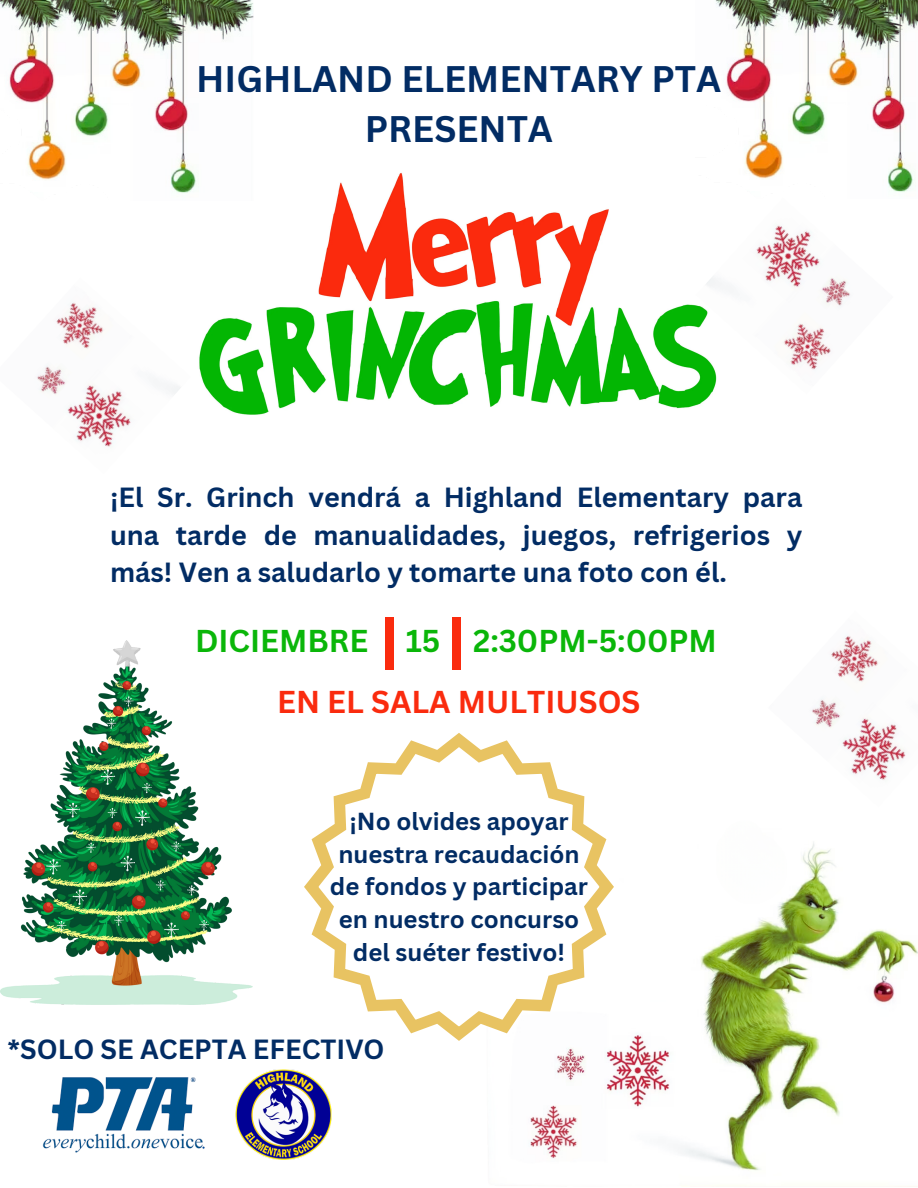
<style>
.page{position:relative;width:918px;height:1188px;background:#fff}
.page>*{position:absolute;margin:0;border:0;box-sizing:border-box;transform-origin:0 0}
.t1{font:700 61.5px "Canva Sans";color:#fa2b0e}
.t2{font:700 36px "Canva Sans";color:#022c64}
.t3{font:700 30.75px "Canva Sans";color:#0ab609}
.t4{font:700 30.75px "Canva Sans";color:#fa2b0e}
.t5{font:700 27px/37.2px "Canva Sans";color:#022c64;text-align:justify}
.t6{font:700 24px/32.7px "Canva Sans";color:#022c64;text-align:center}
</style>
<div class="page">
<img style="left:530px;top:842px;width:388px;height:345px">
<img style="left:199px;top:173px;width:512px;height:242px">
<img style="left:696px;top:199px;width:154px;height:195px">
<img style="left:696px;top:0;width:222px;height:199px">
<img style="left:235px;top:1069px;width:97px;height:91px">
<img style="left:42px;top:1077px;width:163px;height:76px">
<svg style="left:304px;top:733px;width:310px;height:308px"></svg>
<img style="left:0;top:0;width:253px;height:201px">
<img style="left:37px;top:302px;width:144px;height:145px">
<img style="left:811px;top:636px;width:95px;height:144px">
<img style="left:1px;top:641px;width:252px;height:363px">
<p class="t2" style="left:196px;top:54px;width:527px">HIGHLAND ELEMENTARY PTA</p>
<p class="t2" style="left:365px;top:103px;width:190px">PRESENTA</p>
<p class="t5" style="left:110px;top:478px;width:694px">¡El Sr. Grinch vendrá a Highland Elementary para una tarde de manualidades, juegos, refrigerios y más! Ven a saludarlo y tomarte una foto con él.</p>
<p class="t3" style="left:195px;top:619px;width:175px">DICIEMBRE</p>
<p class="t1" style="left:379px;top:598px;width:22px">|</p>
<p class="t3" style="left:406px;top:619px;width:36px">15</p>
<p class="t1" style="left:447px;top:598px;width:22px">|</p>
<p class="t3" style="left:473px;top:619px;width:245px">2:30PM-5:00PM</p>
<p class="t4" style="left:277px;top:680px;width:365px">EN EL SALA MULTIUSOS</p>
<p class="t6" style="left:330px;top:804px;width:260px">¡No olvides apoyar nuestra recaudación de fondos y participar en nuestro concurso del suéter festivo!</p>
<p class="t5" style="left:8px;top:1030px;width:379px">*SOLO SE ACEPTA EFECTIVO</p>
</div>
